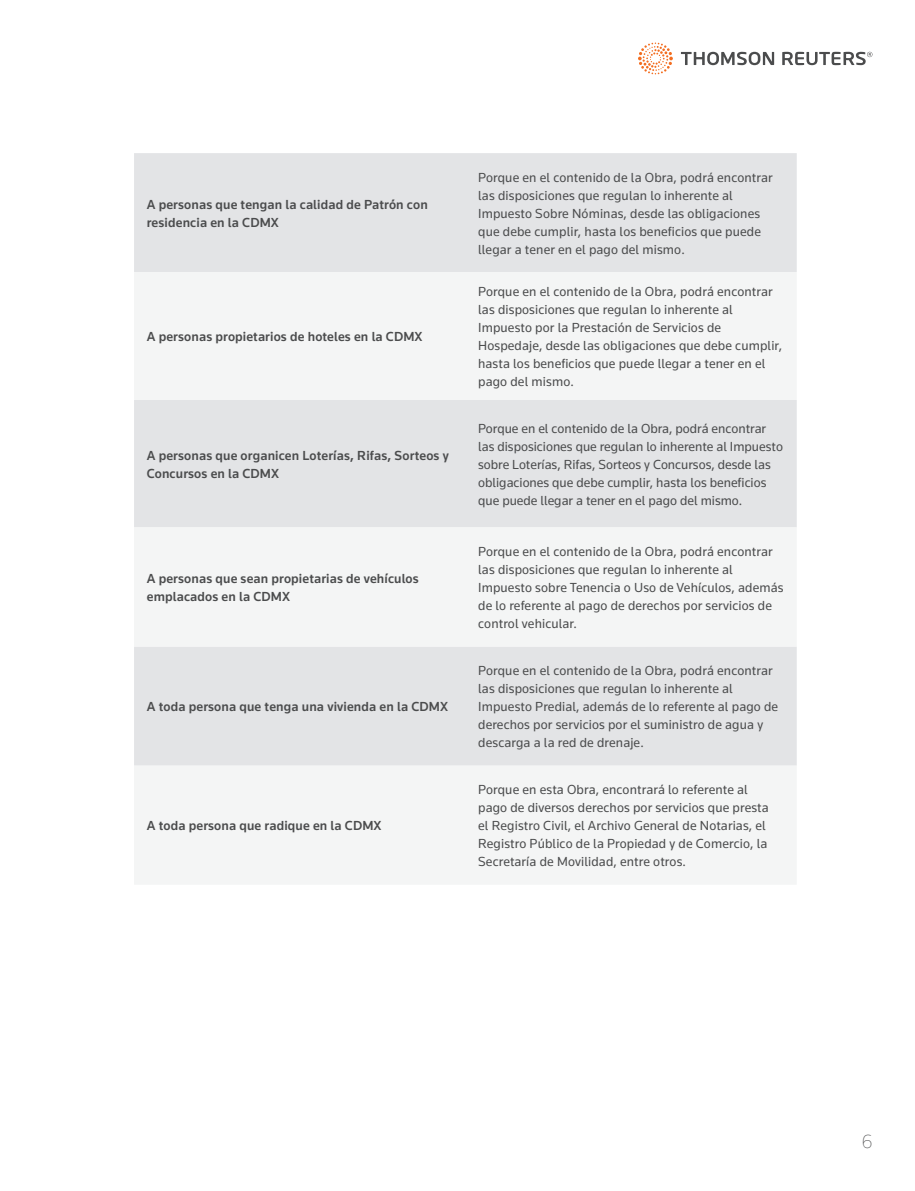
<style>
.page{position:relative;width:915px;height:1191px;background:#fff}
.page>*{position:absolute;margin:0;border:0;box-sizing:border-box;transform-origin:0 0}
.t1{font:200 19.5px "Knowledge 2017";color:#4b4c4d}
.TR-Tabla-Cuerpo_de_t{font:13.5px/18px "Knowledge 2017";letter-spacing:.01em;color:#4b4c4d}
.TR-Tabla-Cuerpo_de_t-2{font:500 13.5px/18px "Knowledge 2017";letter-spacing:.01em;color:#4b4c4d}
</style>
<div class="page">
<svg style="left:680px;top:52px;width:192px;height:13px"></svg>
<svg style="left:638px;top:43px;width:34px;height:31px"></svg>
<div style="left:134px;top:153px;width:662px;height:119px;background:#e3e4e6"></div>
<svg style="left:134px;top:272px;width:662px;height:612px;fill:#f4f5f5"></svg>
<p class="TR-Tabla-Cuerpo_de_t-2" style="left:147px;top:195px;width:282px">A personas que tengan la calidad de Patrón con residencia en la CDMX</p>
<p class="TR-Tabla-Cuerpo_de_t-2" style="left:147px;top:327px;width:277px">A personas propietarios de hoteles en la CDMX</p>
<p class="TR-Tabla-Cuerpo_de_t-2" style="left:147px;top:446px;width:303px">A personas que organicen Loterías, Rifas, Sorteos y<br>Concursos en la CDMX</p>
<p class="TR-Tabla-Cuerpo_de_t-2" style="left:147px;top:569px;width:273px">A personas que sean propietarias de vehículos emplacados en la CDMX</p>
<p class="TR-Tabla-Cuerpo_de_t-2" style="left:147px;top:697px;width:303px">A toda persona que tenga una vivienda en la CDMX</p>
<p class="TR-Tabla-Cuerpo_de_t-2" style="left:147px;top:816px;width:236px">A toda persona que radique en la CDMX</p>
<p class="TR-Tabla-Cuerpo_de_t" style="left:478px;top:168px;width:296px">Porque en el contenido de la Obra, podrá encontrar las disposiciones que regulan lo inherente al Impuesto Sobre Nóminas, desde las obligaciones que debe cumplir, hasta los beneficios que puede llegar a tener en el pago del mismo.</p>
<p class="TR-Tabla-Cuerpo_de_t" style="left:478px;top:282px;width:305px">Porque en el contenido de la Obra, podrá encontrar las disposiciones que regulan lo inherente al Impuesto por la Prestación de Servicios de Hospedaje, desde las obligaciones que debe cumplir, hasta los beneficios que puede llegar a tener en el pago del mismo.</p>
<p class="TR-Tabla-Cuerpo_de_t" style="left:478px;top:419px;width:306px">Porque en el contenido de la Obra, podrá encontrar las disposiciones que regulan lo inherente al Impuesto sobre Loterías, Rifas, Sorteos y Concursos, desde las obligaciones que debe cumplir, hasta los beneficios que puede llegar a tener en el pago del mismo.</p>
<p class="TR-Tabla-Cuerpo_de_t" style="left:478px;top:542px;width:307px">Porque en el contenido de la Obra, podrá encontrar las disposiciones que regulan lo inherente al Impuesto sobre Tenencia o Uso de Vehículos, además de lo referente al pago de derechos por servicios de control vehicular.</p>
<p class="TR-Tabla-Cuerpo_de_t" style="left:478px;top:661px;width:301px">Porque en el contenido de la Obra, podrá encontrar las disposiciones que regulan lo inherente al Impuesto Predial, además de lo referente al pago de derechos por servicios por el suministro de agua y descarga a la red de drenaje.</p>
<p class="TR-Tabla-Cuerpo_de_t" style="left:478px;top:780px;width:292px">Porque en esta Obra, encontrará lo referente al pago de diversos derechos por servicios que presta el Registro Civil, el Archivo General de Notarias, el Registro Público de la Propiedad y de Comercio, la Secretaría de Movilidad, entre otros.</p>
<h1 class="t1" style="left:861px;top:1130px;width:12px">6</h1>
</div>
